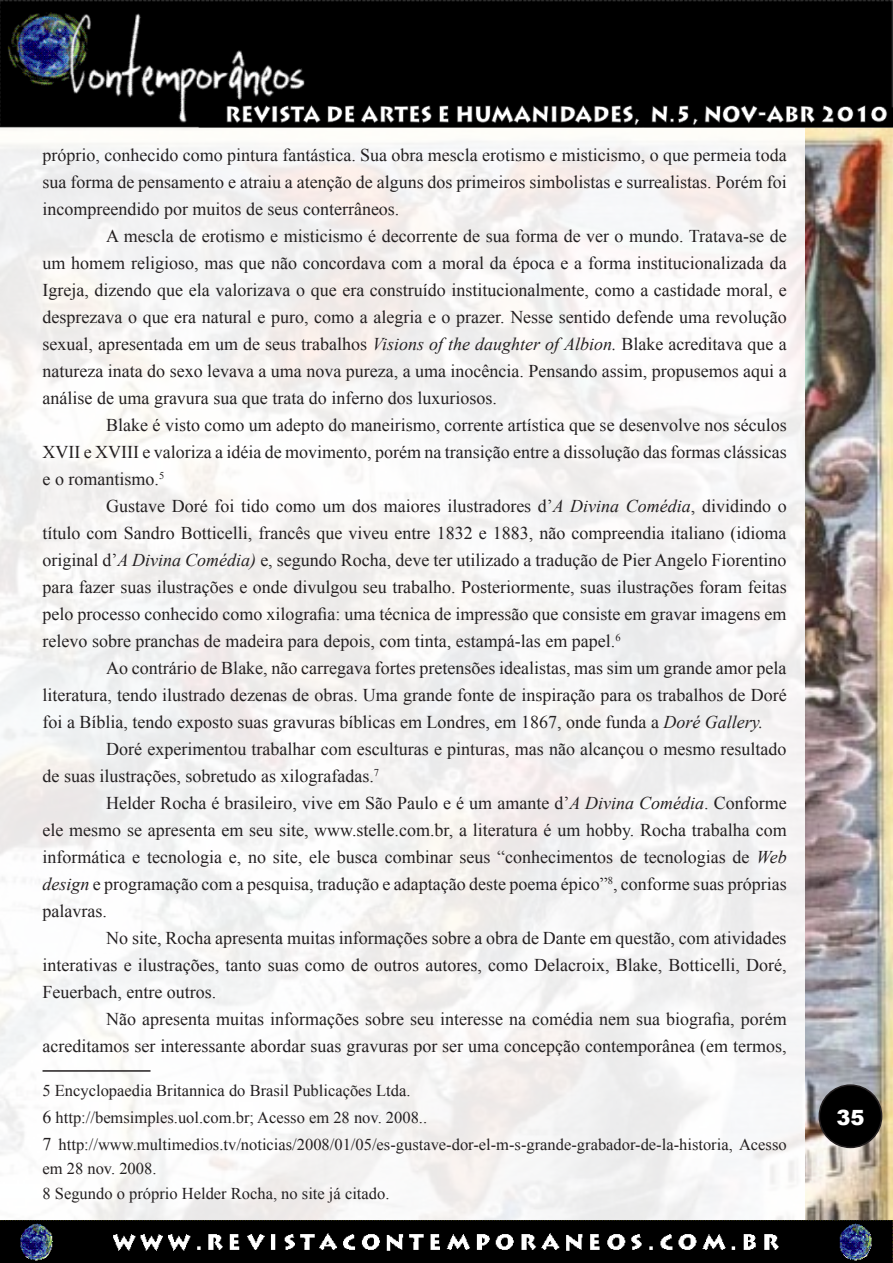
<style>
.page{position:relative;width:893px;height:1263px;background:#fff}
.page>*{position:absolute;margin:0;border:0;box-sizing:border-box;transform-origin:0 0}
.t1{font:900 21px "Arial";color:#fff}
.Body_Text{font:18px/27px "Times New Roman";color:#231f20;text-align:justify}
.t2{font:16.5px/24.8px "Times New Roman";color:#231f20}
.s1{font-style:italic}
.s2{font-size:18px}
</style>
<div class="page">
<img style="left:805px;top:128px;width:88px;height:1092px">
<img style="left:0;top:1220px;width:893px;height:43px">
<div style="left:819px;top:1085px;width:63px;height:62px;background:#000;border-radius:50%"></div>
<div style="left:819px;top:1084px;width:63px;height:64px;border:2px solid #231f20;border-radius:50%"></div>
<img style="left:0;top:0;width:893px;height:128px">
<hr style="left:43px;top:1070px;width:108px;height:2px;background:#231f20">
<p class="Body_Text" style="left:43px;top:141px;width:746px">próprio, conhecido como pintura fantástica. Sua obra mescla erotismo e misticismo, o que permeia toda sua forma de pensamento e atraiu a atenção de alguns dos primeiros simbolistas e surrealistas. Porém foi incompreendido por muitos de seus conterrâneos.</p>
<p class="Body_Text" style="left:43px;top:222px;width:746px;text-indent:64px">A mescla de erotismo e misticismo é decorrente de sua forma de ver o mundo. Tratava-se de um homem religioso, mas que não concordava com a moral da época e a forma institucionalizada da Igreja, dizendo que ela valorizava o que era construído institucionalmente, como a castidade moral, e desprezava o que era natural e puro, como a alegria e o prazer. Nesse sentido defende uma revolução sexual, apresentada em um de seus trabalhos <span class="s1">Visions of the daughter of Albion.</span> Blake acreditava que a natureza inata do sexo levava a uma nova pureza, a uma inocência. Pensando assim, propusemos aqui a análise de uma gravura sua que trata do inferno dos luxuriosos.</p>
<p class="Body_Text" style="left:43px;top:411px;width:746px;text-indent:64px">Blake é visto como um adepto do maneirismo, corrente artística que se desenvolve nos séculos XVII e XVIII e valoriza a idéia de movimento, porém na transição entre a dissolução das formas clássicas e o romantismo.<sup>5</sup></p>
<p class="Body_Text" style="left:43px;top:492px;width:746px;text-indent:64px">Gustave Doré foi tido como um dos maiores ilustradores d’<span class="s1">A Divina Comédia</span>, dividindo o título com Sandro Botticelli, francês que viveu entre 1832 e 1883, não compreendia italiano (idioma original d’<span class="s1">A Divina Comédia)</span> e, segundo Rocha, deve ter utilizado a tradução de Pier Angelo Fiorentino para fazer suas ilustrações e onde divulgou seu trabalho. Posteriormente, suas ilustrações foram feitas pelo processo conhecido como xilografia: uma técnica de impressão que consiste em gravar imagens em relevo sobre pranchas de madeira para depois, com tinta, estampá-las em papel.<sup>6</sup></p>
<p class="Body_Text" style="left:43px;top:654px;width:746px;text-indent:64px">Ao contrário de Blake, não carregava fortes pretensões idealistas, mas sim um grande amor pela literatura, tendo ilustrado dezenas de obras. Uma grande fonte de inspiração para os trabalhos de Doré foi a Bíblia, tendo exposto suas gravuras bíblicas em Londres, em 1867, onde funda a <span class="s1">Doré Gallery.</span></p>
<p class="Body_Text" style="left:43px;top:735px;width:746px;text-indent:64px">Doré experimentou trabalhar com esculturas e pinturas, mas não alcançou o mesmo resultado de suas ilustrações, sobretudo as xilografadas.<sup>7</sup></p>
<p class="Body_Text" style="left:43px;top:789px;width:746px;text-indent:64px">Helder Rocha é brasileiro, vive em São Paulo e é um amante d’<span class="s1">A Divina Comédia</span>. Conforme ele mesmo se apresenta em seu site, www.stelle.com.br, a literatura é um hobby. Rocha trabalha com informática e tecnologia e, no site, ele busca combinar seus “conhecimentos de tecnologias de <span class="s1">Web design</span> e programação com a pesquisa, tradução e adaptação deste poema épico”<sup>8</sup>, conforme suas próprias palavras.</p>
<p class="Body_Text" style="left:43px;top:924px;width:746px;text-indent:64px">No site, Rocha apresenta muitas informações sobre a obra de Dante em questão, com atividades interativas e ilustrações, tanto suas como de outros autores, como Delacroix, Blake, Botticelli, Doré, Feuerbach, entre outros.</p>
<p class="Body_Text" style="left:43px;top:1005px;width:746px;text-align:right">Não apresenta muitas informações sobre seu interesse na comédia nem sua biografia, porém acreditamos ser interessante abordar suas gravuras por ser uma concepção contemporânea (em termos,</p>
<p class="t2" style="left:43px;top:1077px;width:369px">5 Encyclopaedia Britannica do Brasil Publicações Ltda.</p>
<p class="t2" style="left:43px;top:1104px;width:386px"><span class="s2">6</span> http://bemsimples.uol.com.br; Acesso em 28 nov. 2008..</p>
<p class="t2" style="left:43px;top:1131px;width:746px"><span class="s2">7</span> http://www.multimedios.tv/noticias/2008/01/05/es-gustave-dor-el-m-s-grande-grabador-de-la-historia, Acesso em 28 nov. 2008.</p>
<p class="t2" style="left:43px;top:1181px;width:348px">8 Segundo o próprio Helder Rocha, no site já citado.</p>
<p class="t1" style="left:836px;top:1102px;width:30px">35</p>
</div>
